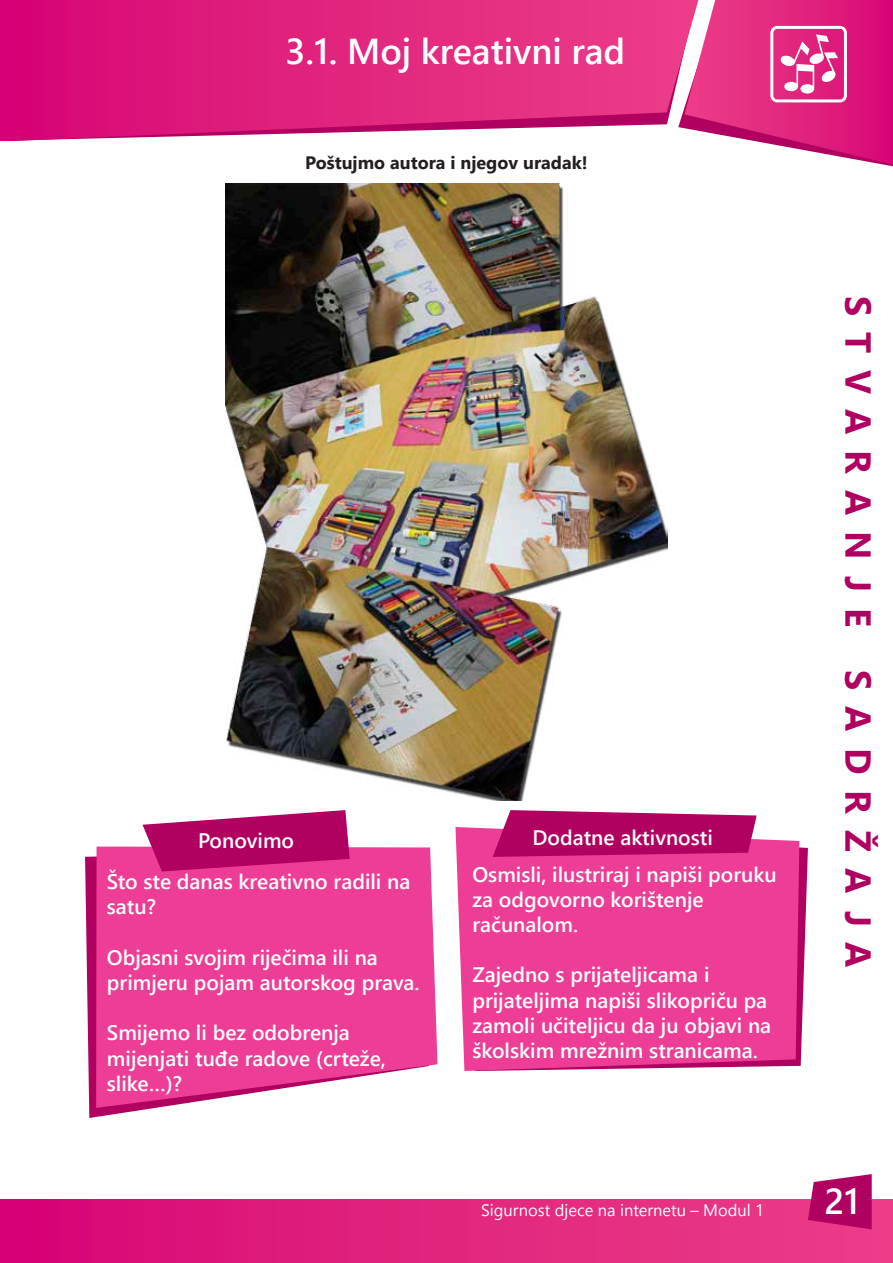
<style>
.page{position:relative;width:893px;height:1263px;background:#fff}
.page>*{position:absolute;margin:0;border:0;box-sizing:border-box;transform-origin:0 0}
.t1{font:600 36px "Segoe UI";color:#fff}
.t2{font:700 36px "Segoe UI";letter-spacing:.45em;color:#b00060}
.t3{font:600 21px/25.2px "Segoe UI";color:#fff}
.t4{font:700 18px "Segoe UI";color:#231f20}
.t5{font:16.5px "Segoe UI";color:#fff}
</style>
<div class="page">
<svg style="left:0;top:0;width:678px;height:141px;background:#e02d84"></svg>
<div style="left:0;top:1199px;width:893px;height:64px;background:linear-gradient(to right,#d70575,#ec4088)"></div>
<svg style="left:808px;top:1174px;width:64px;height:55px;background:#bd1f73"></svg>
<svg style="left:678px;top:0;width:215px;height:167px"></svg>
<svg style="left:799px;top:841px;width:9px;height:225px;fill:#b00060"></svg>
<div style="left:455px;top:827px;width:344px;height:244px;background:#ed3d96"></div>
<svg style="left:493px;top:810px;width:264px;height:47px;background:#ba1970"></svg>
<svg style="left:85px;top:856px;width:69px;height:262px;fill:#b00060"></svg>
<svg style="left:96px;top:846px;width:341px;height:262px;background:#ed4b9d"></svg>
<svg style="left:143px;top:810px;width:207px;height:61px;background:#c1297b"></svg>
<img style="left:226px;top:183px;width:441px;height:617px">
<h1 class="t1" style="left:286px;top:22px;width:341px">3.1. Moj kreativni rad</h1>
<p class="t4" style="left:305px;top:148px;width:284px">Poštujmo autora i njegov uradak!</p>
<p class="t3" style="left:198px;top:828px;width:98px">Ponovimo</p>
<p class="t3" style="left:532px;top:825px;width:182px">Dodatne aktivnosti</p>
<p class="t3" style="left:107px;top:869px;width:305px">Što ste danas kreativno radili na satu?</p>
<p class="t3" style="left:107px;top:944px;width:314px">Objasni svojim riječima ili na primjeru pojam autorskog prava.</p>
<p class="t3" style="left:107px;top:1020px;width:280px">Smijemo li bez odobrenja mijenjati tuđe radove (crteže, slike…)?</p>
<p class="t3" style="left:472px;top:861px;width:306px">Osmisli, ilustriraj i napiši poruku za odgovorno korištenje računalom.</p>
<p class="t3" style="left:472px;top:962px;width:300px">Zajedno s prijateljicama i prijateljima napiši slikopriču pa zamoli učiteljicu da ju objavi na školskim mrežnim stranicama.</p>
<p class="t5" style="left:481px;top:1197px;width:285px">Sigurnost djece na internetu – Modul 1</p>
<h1 class="t2" style="left:887px;top:295px;width:673px;rotate:90deg">STVARANJE SADRŽAJA</h1>
<h1 class="t1" style="left:824px;top:1172px;width:36px">21</h1>
</div>
